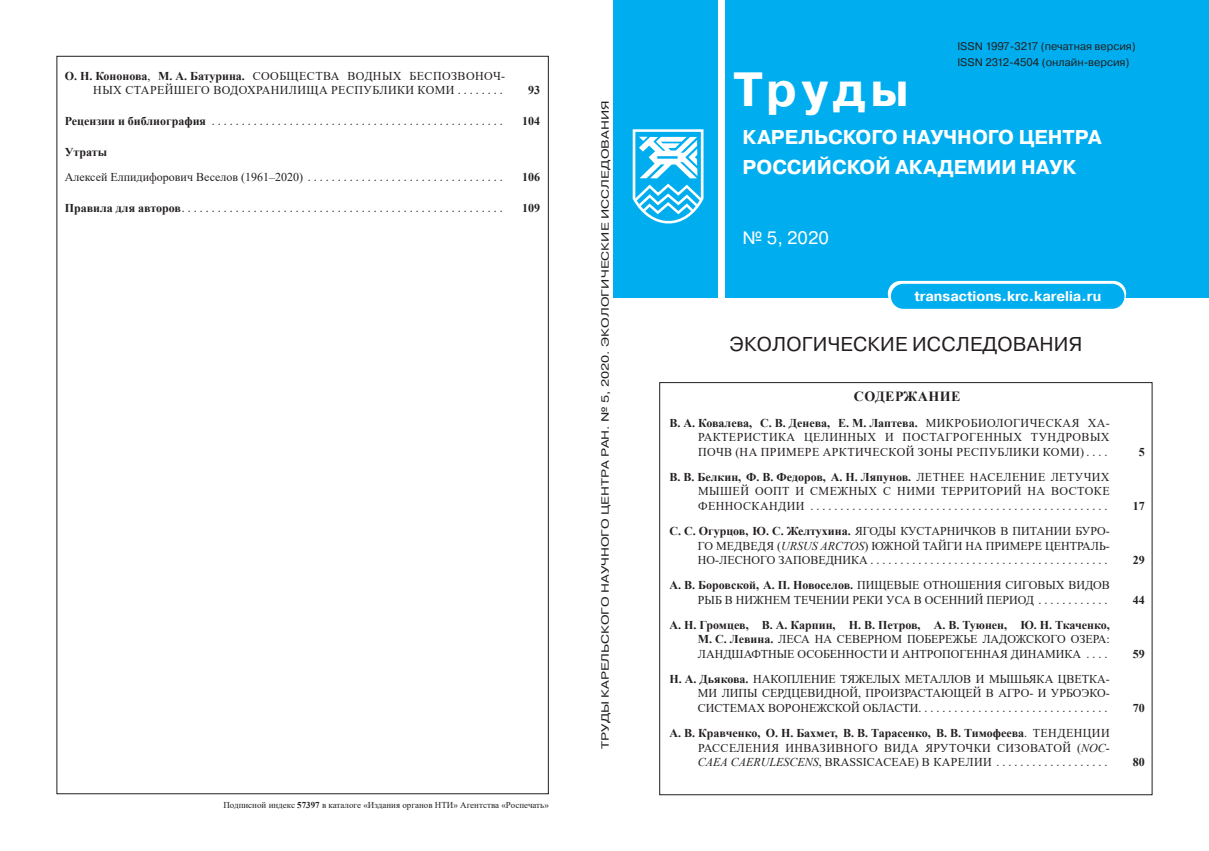
<style>
.page{position:relative;width:1209px;height:851px;background:#fff}
.page>*{position:absolute;margin:0;border:0;box-sizing:border-box;transform-origin:0 0}
.t1{font:700 48px "Pragmatica";letter-spacing:.1em;color:#fff}
.t2{font:700 20px/30px "Pragmatica";color:#fff}
.t3{font:20px "Pragmatica";letter-spacing:.01em;color:#231f20}
.t4{font:18px "Pragmatica";color:#fff}
.t5{font:700 14px "Pragmatica";color:#fff}
.t6{font:700 14px "Times New Roman";letter-spacing:.035em;color:#231f20}
.t7{font:12px/14.4px "Times New Roman";color:#231f20;text-align:justify}
.t8{font:12px/14.4px "Times New Roman";letter-spacing:.035em;color:#231f20}
.t9{font:700 12px "Times New Roman";color:#231f20}
.t10{font:11px/16px "Pragmatica";color:#231f20}
.t11{font:10.5px "Pragmatica";letter-spacing:.01em;color:#231f20;scale:1.33 1}
.t12{font:9px "Times New Roman";color:#231f20}
.s1{font-weight:700}
.s2{font-style:italic}
</style>
<div class="page">
<div style="left:614px;top:0;width:104px;height:297px;background:#00aeef"></div>
<div style="left:726px;top:0;width:483px;height:297px;background:#00aeef"></div>
<svg style="left:888px;top:281px;width:238px;height:28px"></svg>
<svg style="left:633px;top:129px;width:71px;height:94px"></svg>
<p class="t8" style="left:93px;top:68px;width:413px;text-indent:-29px"><span class="s1">О. Н. Кононова</span>, <span class="s1">М. А. Батурина.</span> СООБЩЕСТВА ВОДНЫХ БЕСПОЗВОНОЧ-<br>НЫХ СТАРЕЙШЕГО ВОДОХРАНИЛИЩА РЕСПУБЛИКИ КОМИ . . . . . . .</p>
<p class="t9" style="left:528px;top:81px;width:13px">93</p>
<p class="t7" style="left:65px;top:113px;width:434px"><span class="s1">Рецензии и библиография</span> . . . . . . . . . . . . . . . . . . . . . . . . . . . . . . . . . . . . . . . . . . . . . . . .</p>
<p class="t9" style="left:522px;top:112px;width:19px">104</p>
<p class="t9" style="left:65px;top:143px;width:44px">Утраты</p>
<p class="t7" style="left:65px;top:170px;width:433px">Алексей Елпидифорович Веселов (1961–2020) . . . . . . . . . . . . . . . . . . . . . . . . . . . . . . . .</p>
<p class="t9" style="left:522px;top:168px;width:19px">106</p>
<p class="t7" style="left:65px;top:201px;width:433px"><span class="s1">Правила для авторов</span> . . . . . . . . . . . . . . . . . . . . . . . . . . . . . . . . . . . . . . . . . . . . . . . . . . . . .</p>
<p class="t9" style="left:522px;top:199px;width:19px">109</p>
<p class="t12" style="left:223px;top:798px;width:327px">Подписной индекс <span class="s1">57397</span> в каталоге «Издания органов НТИ» Агентства «Роспечать»</p>
<p class="t11" style="left:599px;top:748px;width:489px;rotate:-90deg">ТРУДЫ КАРЕЛ ЬСКОГО НАУЧНОГО ЦЕНТРА РАН. № 5, 2020. Экологические исследования</p>
<h1 class="t1" style="left:733px;top:58px;width:177px">Труды</h1>
<p class="t10" style="left:957px;top:39px;width:180px">ISSN 1997-3217 (печатная версия)<br>ISSN 2312-4504 (онлайн-версия)</p>
<h2 class="t2" style="left:743px;top:122px;width:360px">КАРЕЛЬСКОГО НАУЧНОГО ЦЕНТРА<br>РОССИЙСКОЙ АКАДЕМИИ НАУК</h2>
<h3 class="t4" style="left:743px;top:226px;width:88px">№ 5, 2020</h3>
<p class="t5" style="left:915px;top:287px;width:188px">transactions.krc.karelia.ru</p>
<h2 class="t3" style="left:730px;top:331px;width:354px">Экологические исследования</h2>
<p class="t6" style="left:854px;top:386px;width:108px">СОДЕРЖАНИЕ</p>
<p class="t7" style="left:698px;top:415px;width:413px;text-indent:-29px"><span class="s1">В. А. Ковалева, С. В. Денева, Е. М. Лаптева.</span> МИКРОБИОЛОГИЧЕСКАЯ ХА-РАКТЕРИСТИКА ЦЕЛИННЫХ И ПОСТАГРОГЕННЫХ ТУНДРОВЫХ ПОЧВ (НА ПРИМЕРЕ АРКТИЧЕСКОЙ ЗОНЫ РЕСПУБЛИКИ КОМИ) . . .</p>
<p class="t7" style="left:698px;top:469px;width:413px;text-indent:-29px"><span class="s1">В. В. Белкин, Ф. В. Федоров, А. Н. Ляпунов.</span> ЛЕТНЕЕ НАСЕЛЕНИЕ ЛЕТУЧИХ МЫШЕЙ ООПТ И СМЕЖНЫХ С НИМИ ТЕРРИТОРИЙ НА ВОСТОКЕ ФЕННОСКАНДИИ . . . . . . . . . . . . . . . . . . . . . . . . . . . . . . . . . . . . . . . . . . . . . . . . .</p>
<p class="t7" style="left:698px;top:523px;width:413px;text-indent:-28px"><span class="s1">С. С. Огурцов, Ю. С. Желтухина.</span> ЯГОДЫ КУСТАРНИЧКОВ В ПИТАНИИ БУРО-ГО МЕДВЕДЯ (<span class="s2">URSUS ARCTOS</span>) ЮЖНОЙ ТАЙГИ НА ПРИМЕРЕ ЦЕНТРАЛЬ-НО-ЛЕСНОГО ЗАПОВЕДНИКА . . . . . . . . . . . . . . . . . . . . . . . . . . . . . . . . . . . . . . .</p>
<p class="t7" style="left:698px;top:577px;width:413px;text-indent:-28px"><span class="s1">А. В. Боровской, А. П. Новоселов.</span> ПИЩЕВЫЕ ОТНОШЕНИЯ СИГОВЫХ ВИДОВ<br>РЫБ В НИЖНЕМ ТЕЧЕНИИ РЕКИ УСА В ОСЕННИЙ ПЕРИОД . . . . . . . . . . .</p>
<p class="t7" style="left:698px;top:617px;width:413px;text-indent:-28px"><span class="s1">А. Н. Громцев, В. А. Карпин, Н. В. Петров, А. В. Туюнен, Ю. Н. Ткаченко, М. С. Левина.</span> ЛЕСА НА СЕВЕРНОМ ПОБЕРЕЖЬЕ ЛАДОЖСКОГО ОЗЕРА:<br>ЛАНДШАФТНЫЕ ОСОБЕННОСТИ И АНТРОПОГЕННАЯ ДИНАМИКА . . .</p>
<p class="t7" style="left:698px;top:671px;width:413px;text-indent:-28px"><span class="s1">Н. А. Дьякова.</span> НАКОПЛЕНИЕ ТЯЖЕЛЫХ МЕТАЛЛОВ И МЫШЬЯКА ЦВЕТКА-МИ ЛИПЫ СЕРДЦЕВИДНОЙ, ПРОИЗРАСТАЮЩЕЙ В АГРО- И УРБОЭКО-СИСТЕМАХ ВОРОНЕЖСКОЙ ОБЛАСТИ . . . . . . . . . . . . . . . . . . . . . . . . . . . . . . .</p>
<p class="t7" style="left:698px;top:725px;width:413px;text-indent:-28px"><span class="s1">А. В. Кравченко, О. Н. Бахмет, В. В. Тарасенко, В. В. Тимофеева</span>. ТЕНДЕНЦИИ РАССЕЛЕНИЯ ИНВАЗИВНОГО ВИДА ЯРУТОЧКИ СИЗОВАТОЙ (<span class="s2">NOC-CAEA CAERULESCENS</span>, BRASSICACEAE) В КАРЕЛИИ . . . . . . . . . . . . . . . . . .</p>
<p class="t9" style="left:1139px;top:443px;width:7px">5</p>
<p class="t9" style="left:1133px;top:497px;width:13px">17</p>
<p class="t9" style="left:1133px;top:551px;width:13px">29</p>
<p class="t9" style="left:1133px;top:591px;width:13px">44</p>
<p class="t9" style="left:1133px;top:645px;width:13px">59</p>
<p class="t9" style="left:1133px;top:699px;width:13px">70</p>
<p class="t9" style="left:1133px;top:753px;width:13px">80</p>
</div>
